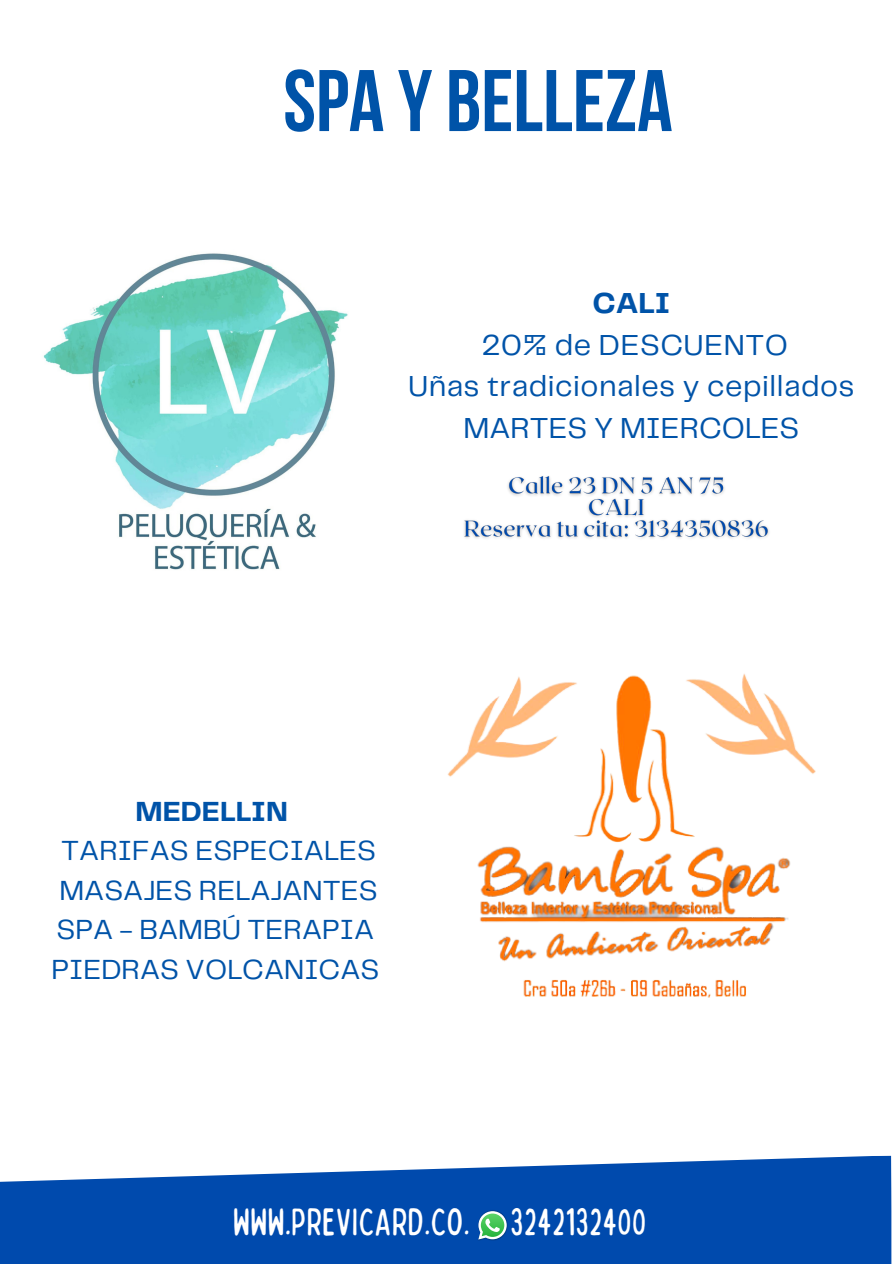
<style>
.page{position:relative;width:894px;height:1264px;background:#fff}
.page>*{position:absolute;margin:0;border:0;box-sizing:border-box;transform-origin:0 0}
.t1{font:87.15px "Bebas Neue Cyrillic";color:#0053a8}
.t2{font:condensed 38.4px "Bobby Jones Soft";color:#fff}
.t3{font:30px/41.7px "Telegraf";letter-spacing:.02em;color:#0053a8;text-align:center}
.t4{font:700 30px "Telegraf";color:#0053a8}
.t5{font:28.65px/39.5px "Telegraf";color:#0053a8;text-align:center}
.t6{font:700 28.65px "Telegraf";color:#0053a8}
</style>
<div class="page">
<svg style="left:0;top:1155px;width:891px;height:108px;background:#2061b7"></svg>
<img style="left:477px;top:1209px;width:31px;height:32px">
<svg style="left:478px;top:1211px;width:28px;height:28px"></svg>
<img style="left:43px;top:253px;width:305px;height:317px">
<img style="left:464px;top:476px;width:305px;height:63px">
<img style="left:448px;top:673px;width:367px;height:325px">
<h1 class="t1" style="left:283px;top:66px;width:390px">SPA Y BELLEZA</h1>
<p class="t4" style="left:592px;top:290px;width:79px">CALI</p>
<p class="t3" style="left:408px;top:325px;width:447px">20% de DESCUENTO<br>Uñas tradicionales y cepillados<br>MARTES Y MIERCOLES</p>
<p class="t6" style="left:136px;top:799px;width:154px">MEDELLIN</p>
<p class="t5" style="left:51px;top:832px;width:329px">TARIFAS ESPECIALES<br>MASAJES RELAJANTES<br>SPA - BAMBÚ TERAPIA<br>PIEDRAS VOLCANICAS</p>
<h2 class="t2" style="left:233px;top:1197px;width:415px">WWW.PREVICARD.CO. 3242132400</h2>
</div>
